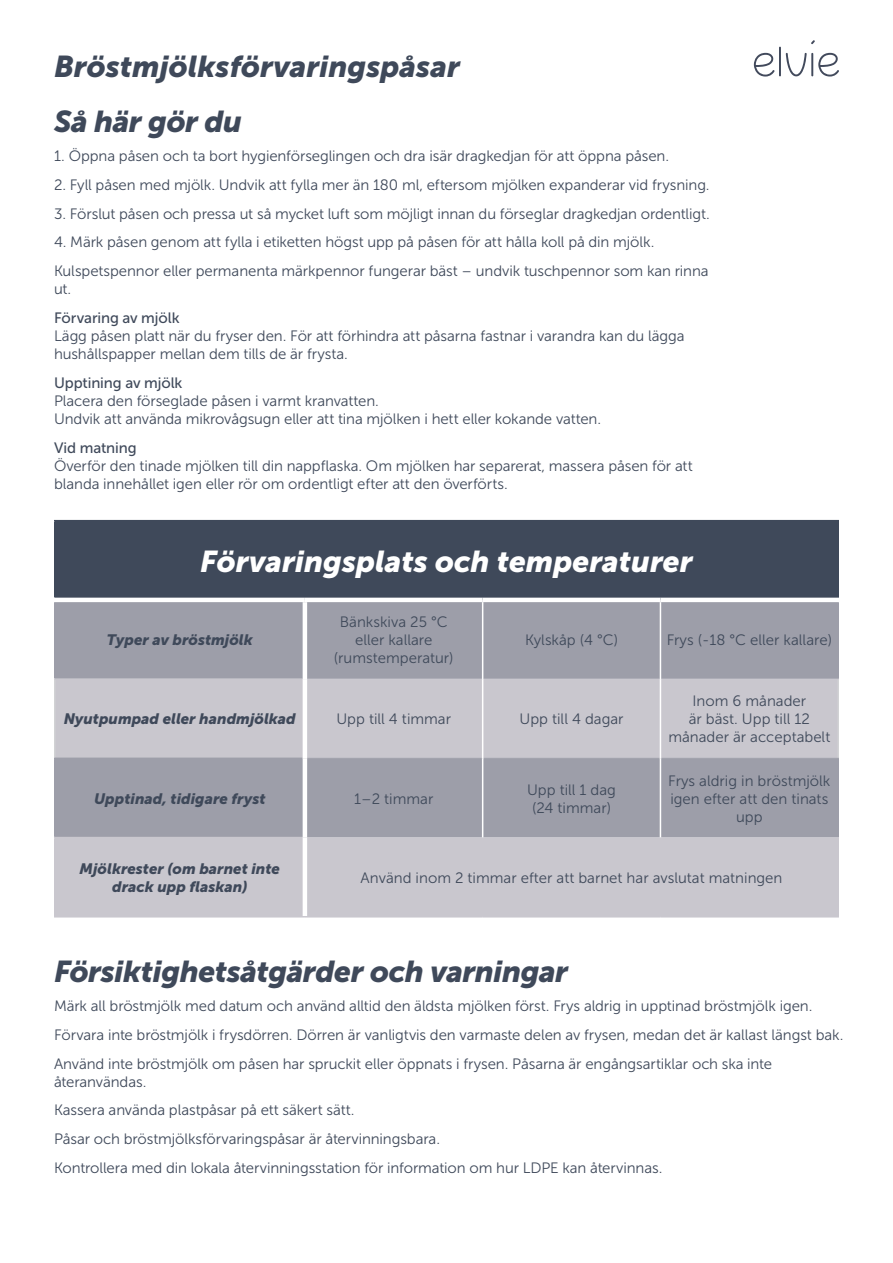
<style>
.page{position:relative;width:893px;height:1263px;background:#fff}
.page>*{position:absolute;margin:0;border:0;box-sizing:border-box;transform-origin:0 0}
.t1{font:italic 30px "Museo Sans 900";letter-spacing:-.015em;color:#3f495a}
.t2{font:italic 30px "Museo Sans 900";color:#fff}
.t3{font:15px/18px "Museo Sans 300";letter-spacing:-.005em;color:#3f495a}
.t4{font:italic 15px/18px "Museo Sans 900";color:#3f495a;text-align:center}
.s1{font-family:"Museo Sans 500"}
</style>
<div class="page">
<svg style="left:811px;top:40px;width:4px;height:4px"></svg>
<hr style="left:811px;top:53px;width:2px;height:23px;background:#424a5c">
<svg style="left:786px;top:53px;width:21px;height:23px"></svg>
<hr style="left:779px;top:47px;width:2px;height:29px;background:#424a5c">
<svg style="left:754px;top:53px;width:20px;height:24px"></svg>
<svg style="left:818px;top:53px;width:21px;height:24px"></svg>
<div style="left:55px;top:521px;width:783px;height:79px;background:#3f495a"></div>
<div style="left:56px;top:602px;width:781px;height:77px;background:#9d9ea9"></div>
<svg style="left:56px;top:680px;width:781px;height:236px;background:#bab9c1"></svg>
<hr style="left:54px;top:520px;width:251px;height:1px;background:#3f495a">
<hr style="left:54px;top:521px;width:2px;height:77px;background:#3f495a">
<hr style="left:305px;top:520px;width:178px;height:1px;background:#3f495a">
<hr style="left:483px;top:520px;width:177px;height:1px;background:#3f495a">
<hr style="left:660px;top:520px;width:179px;height:1px;background:#3f495a">
<hr style="left:837px;top:521px;width:2px;height:77px;background:#3f495a">
<hr style="left:54px;top:602px;width:2px;height:76px;background:#9d9ea9">
<hr style="left:837px;top:602px;width:2px;height:77px;background:#9d9ea9">
<hr style="left:54px;top:678px;width:249px;height:2px;background:#c9c7ce">
<hr style="left:54px;top:680px;width:2px;height:77px;background:#d1d2d4">
<hr style="left:837px;top:679px;width:2px;height:79px;background:#d1d2d4">
<hr style="left:307px;top:679px;width:175px;height:1px;background:#c9c7ce">
<hr style="left:483px;top:679px;width:177px;height:1px;background:#c9c7ce">
<hr style="left:661px;top:679px;width:178px;height:1px;background:#c9c7ce">
<hr style="left:54px;top:757px;width:249px;height:2px;background:#9d9ea9">
<hr style="left:54px;top:759px;width:2px;height:78px;background:#9d9ea9">
<hr style="left:837px;top:758px;width:2px;height:79px;background:#9d9ea9">
<hr style="left:307px;top:758px;width:175px;height:1px;background:#9d9ea9">
<hr style="left:483px;top:758px;width:177px;height:1px;background:#9d9ea9">
<hr style="left:661px;top:758px;width:178px;height:1px;background:#9d9ea9">
<hr style="left:54px;top:837px;width:249px;height:1px;background:#c9c7ce">
<hr style="left:54px;top:838px;width:2px;height:78px;background:#c9c7ce">
<hr style="left:837px;top:838px;width:2px;height:78px;background:#c9c7ce">
<hr style="left:54px;top:916px;width:251px;height:1px;background:#c9c7ce">
<hr style="left:305px;top:916px;width:178px;height:1px;background:#c9c7ce">
<hr style="left:483px;top:916px;width:177px;height:1px;background:#c9c7ce">
<hr style="left:660px;top:916px;width:179px;height:1px;background:#c9c7ce">
<hr style="left:307px;top:837px;width:176px;height:1px;background:#c9c7ce">
<hr style="left:483px;top:837px;width:177px;height:1px;background:#c9c7ce">
<hr style="left:660px;top:837px;width:179px;height:1px;background:#c9c7ce">
<hr style="left:482px;top:602px;width:1px;height:77px;background:#fff">
<hr style="left:660px;top:602px;width:1px;height:77px;background:#fff">
<hr style="left:482px;top:679px;width:1px;height:79px;background:#fff">
<hr style="left:660px;top:679px;width:1px;height:79px;background:#fff">
<hr style="left:482px;top:758px;width:1px;height:79px;background:#fff">
<hr style="left:660px;top:758px;width:1px;height:79px;background:#fff">
<hr style="left:303px;top:602px;width:4px;height:77px;background:#fff">
<hr style="left:303px;top:679px;width:4px;height:79px;background:#fff">
<hr style="left:303px;top:758px;width:4px;height:79px;background:#fff">
<hr style="left:303px;top:837px;width:4px;height:79px;background:#fff">
<hr style="left:54px;top:598px;width:251px;height:4px;background:#fff">
<hr style="left:305px;top:598px;width:178px;height:4px;background:#fff">
<hr style="left:483px;top:598px;width:177px;height:4px;background:#fff">
<hr style="left:660px;top:598px;width:179px;height:4px;background:#fff">
<p class="t1" style="left:54px;top:49px;width:407px">Bröstmjölksförvaringspåsar</p>
<p class="t1" style="left:54px;top:105px;width:190px">Så här gör du</p>
<p class="t3" style="left:54px;top:147px;width:617px">1. Öppna påsen och ta bort hygienförseglingen och dra isär dragkedjan för att öppna påsen.</p>
<p class="t3" style="left:54px;top:176px;width:657px">2. Fyll påsen med mjölk. Undvik att fylla mer än 180 ml, eftersom mjölken expanderar vid frysning.</p>
<p class="t3" style="left:54px;top:204px;width:657px">3. Förslut påsen och pressa ut så mycket luft som möjligt innan du förseglar dragkedjan ordentligt.</p>
<p class="t3" style="left:54px;top:233px;width:602px">4. Märk påsen genom att fylla i etiketten högst upp på påsen för att hålla koll på din mjölk.</p>
<p class="t3" style="left:54px;top:262px;width:656px">Kulspetspennor eller permanenta märkpennor fungerar bäst – undvik tuschpennor som kan rinna ut.</p>
<p class="t3" style="left:54px;top:309px;width:632px"><span class="s1">Förvaring av mjölk<br></span>Lägg påsen platt när du fryser den. För att förhindra att påsarna fastnar i varandra kan du lägga hushållspapper mellan dem tills de är frysta.</p>
<p class="t3" style="left:54px;top:374px;width:549px"><span class="s1">Upptining av mjölk<br></span>Placera den förseglade påsen i varmt kranvatten.<br>Undvik att använda mikrovågsugn eller att tina mjölken i hett eller kokande vatten.</p>
<p class="t3" style="left:54px;top:438px;width:640px"><span class="s1">Vid matning<br></span>Överför den tinade mjölken till din nappflaska. Om mjölken har separerat, massera påsen för att blanda innehållet igen eller rör om ordentligt efter att den överförts.</p>
<p class="t2" style="left:200px;top:544px;width:494px">Förvaringsplats och temperaturer</p>
<p class="t4" style="left:107px;top:631px;width:148px">Typer av bröstmjölk</p>
<p class="t3" style="left:334px;top:613px;width:121px;text-align:center">Bänkskiva 25 °C eller kallare (rumstemperatur)</p>
<p class="t3" style="left:525px;top:631px;width:95px">Kylskåp (4 °C)</p>
<p class="t3" style="left:667px;top:631px;width:167px">Frys (-18 °C eller kallare)</p>
<p class="t4" style="left:64px;top:710px;width:234px">Nyutpumpad eller handmjölkad</p>
<p class="t3" style="left:336px;top:710px;width:116px">Upp till 4 timmar</p>
<p class="t3" style="left:520px;top:710px;width:106px">Upp till 4 dagar</p>
<p class="t3" style="left:668px;top:692px;width:164px;text-align:center">Inom 6 månader<br>är bäst. Upp till 12 månader är acceptabelt</p>
<p class="t4" style="left:94px;top:789px;width:173px">Upptinad, tidigare fryst</p>
<p class="t3" style="left:354px;top:789px;width:81px">1–2 timmar</p>
<p class="t3" style="left:527px;top:780px;width:90px;text-align:center">Upp till 1 dag (24 timmar)</p>
<p class="t3" style="left:668px;top:771px;width:164px;text-align:center">Frys aldrig in bröstmjölk igen efter att den tinats upp</p>
<p class="t4" style="left:80px;top:859px;width:202px">Mjölkrester (om barnet inte drack upp flaskan)</p>
<p class="t3" style="left:361px;top:869px;width:423px">Använd inom 2 timmar efter att barnet har avslutat matningen</p>
<p class="t1" style="left:54px;top:954px;width:516px">Försiktighetsåtgärder och varningar</p>
<p class="t3" style="left:54px;top:997px;width:760px">Märk all bröstmjölk med datum och använd alltid den äldsta mjölken först. Frys aldrig in upptinad bröstmjölk igen.</p>
<p class="t3" style="left:54px;top:1026px;width:791px">Förvara inte bröstmjölk i frysdörren. Dörren är vanligtvis den varmaste delen av frysen, medan det är kallast längst bak.</p>
<p class="t3" style="left:54px;top:1054px;width:720px">Använd inte bröstmjölk om påsen har spruckit eller öppnats i frysen. Påsarna är engångsartiklar och ska inte återanvändas.</p>
<p class="t3" style="left:54px;top:1101px;width:302px">Kassera använda plastpåsar på ett säkert sätt.</p>
<p class="t3" style="left:54px;top:1130px;width:388px">Påsar och bröstmjölksförvaringspåsar är återvinningsbara.</p>
<p class="t3" style="left:54px;top:1159px;width:610px">Kontrollera med din lokala återvinningsstation för information om hur LDPE kan återvinnas.</p>
</div>
